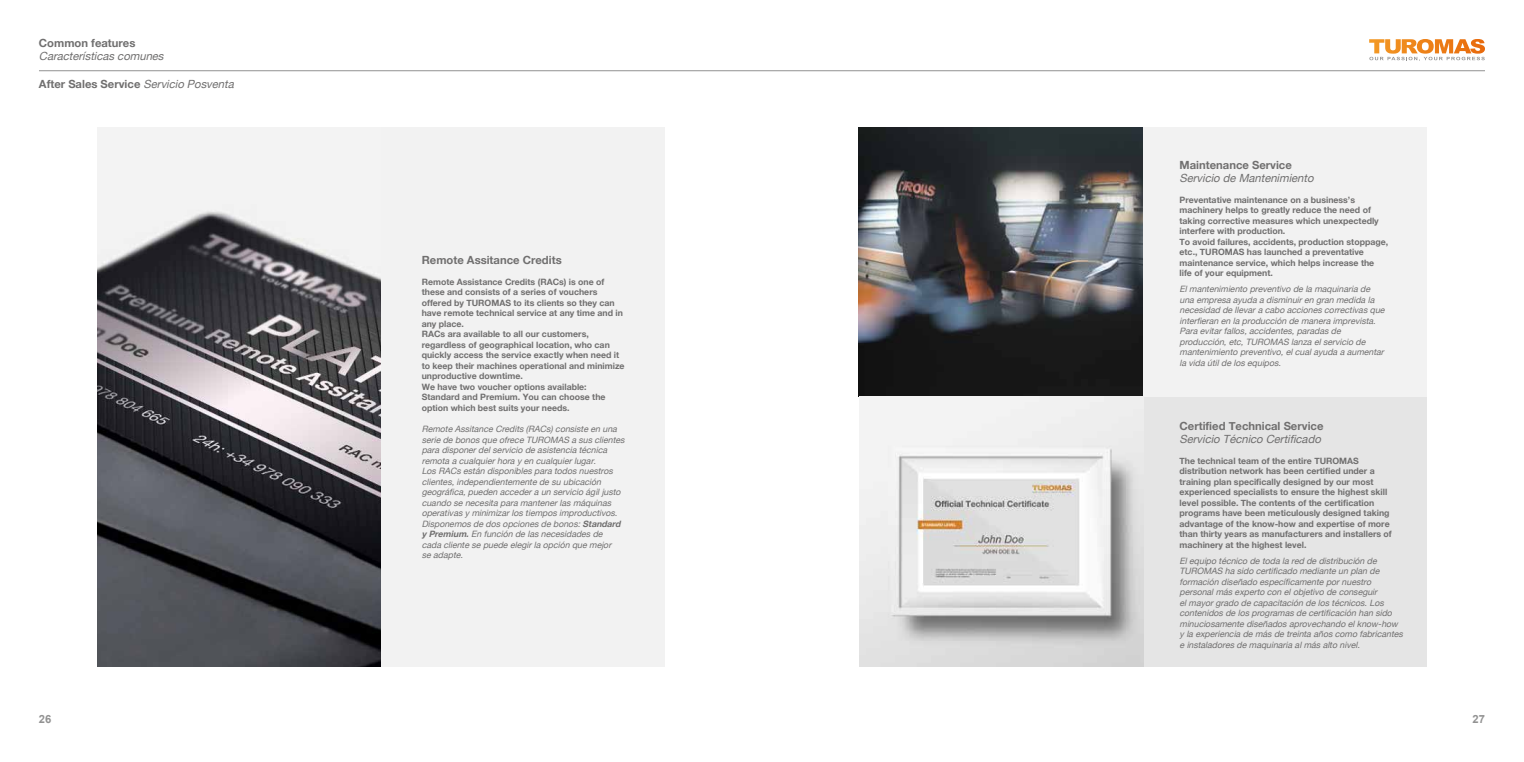
<style>
.page{position:relative;width:1524px;height:762px;background:#fff}
.page>*{position:absolute;margin:0;border:0;box-sizing:border-box;transform-origin:0 0}
.t1{font:700 11.25px "Helvetica Neue";color:#706f6f}
.t2{font:italic 11.25px "Helvetica Neue";color:#706f6f}
.t3{font:700 11.25px "Arial";color:#929292}
.t4{font:italic 8.75px/10.5px "Helvetica Neue";color:#706f6f}
.t5{font:700 8.75px/10.5px "Helvetica Neue";color:#706f6f}
.s1{font-weight:400;font-style:italic}
.s2{font-weight:700}
</style>
<div class="page">
<div style="left:381px;top:127px;width:284px;height:540px;background:#f2f2f2"></div>
<img style="left:97px;top:127px;width:284px;height:540px">
<div style="left:1143px;top:397px;width:284px;height:270px;background:#e5e5e5"></div>
<div style="left:1143px;top:127px;width:284px;height:270px;background:#f2f2f2"></div>
<img style="left:859px;top:127px;width:284px;height:540px">
<hr style="left:39px;top:70px;width:1446px;height:1px;background:#929292">
<svg style="left:1369px;top:39px;width:116px;height:22px"></svg>
<p class="t1" style="left:39px;top:36px;width:98px">Common features</p>
<p class="t2" style="left:39px;top:50px;width:129px">Características comunes</p>
<p class="t1" style="left:39px;top:77px;width:199px">After Sales Service <span class="s1">Servicio Posventa</span></p>
<p class="t1" style="left:422px;top:253px;width:141px">Remote Assitance Credits</p>
<p class="t5" style="left:422px;top:276px;width:204px">Remote Assistance Credits (RACs) is one of these and consists of a series of vouchers offered by TUROMAS to its clients so they can have remote technical service at any time and in any place.<br>RACs ara available to all our customers, regardless of geographical location, who can quickly access the service exactly when need it to keep their machines operational and minimize unproductive downtime.<br>We have two voucher options available:<br>Standard and Premium. You can choose the option which best suits your needs.</p>
<p class="t4" style="left:422px;top:424px;width:206px">Remote Assitance Credits (RACs) consiste en una serie de bonos que ofrece TUROMAS a sus clientes para disponerdelservicio de asistencia técnica remota a cualquierhora y en cualquierlugar.<br>Los RACs están disponibles para todos nuestros clientes,independientemente de su ubicación geográfica,pueden accedera un servicio ágiljusto cuando se necesita para mantenerlas máquinas operativas y minimizarlos tiempos improductivos.<br>Disponemos de dos opciones de bonos:<span class="s2">Standard y Premium.</span>En función de las necesidades de cada cliente se puede elegirla opción que mejor se adapte.</p>
<p class="t1" style="left:1179px;top:158px;width:114px">Maintenance Service</p>
<p class="t2" style="left:1179px;top:171px;width:138px">Servicio de Mantenimiento</p>
<p class="t5" style="left:1179px;top:194px;width:210px">Preventative maintenance on a business’s machinery helps to greatly reduce the need of taking corrective measures which unexpectedly interfere with production.<br>To avoid failures, accidents, production stoppage, etc., TUROMAS has launched a preventative maintenance service, which helps increase the life of your equipment.</p>
<p class="t4" style="left:1179px;top:284px;width:209px">Elmantenimiento preventivo de la maquinaria de una empresa ayuda a disminuiren gran medida la necesidad de llevara cabo acciones correctivas que interfieran en la producción de manera imprevista.<br>Para evitarfallos,accidentes,paradas de producción,etc,TUROMAS lanza elservicio de mantenimiento preventivo,elcualayuda a aumentar la vida útilde los equipos.</p>
<p class="t1" style="left:1179px;top:419px;width:145px">Certified Technical Service</p>
<p class="t2" style="left:1179px;top:432px;width:146px">Servicio Técnico Certificado</p>
<p class="t5" style="left:1179px;top:455px;width:214px">The technical team of the entire TUROMAS distribution network has been certified under a training plan specifically designed by our most experienced specialists to ensure the highest skill level possible. The contents of the certification programs have been meticulously designed taking advantage of the know-how and expertise of more than thirty years as manufacturers and installers of machinery at the highest level.</p>
<p class="t4" style="left:1179px;top:555px;width:227px">Elequipo técnico de toda la red de distribución de TUROMAS ha sido certificado mediante un plan de formación diseñado específicamente pornuestro personalmás experto con elobjetivo de conseguir elmayorgrado de capacitación de los técnicos.Los contenidos de los programas de certificación han sido minuciosamente diseñados aprovechando elknow-how y la experiencia de más de treinta años como fabricantes e instaladores de maquinaria almás alto nivel.</p>
<p class="t3" style="left:39px;top:711px;width:14px">26</p>
<p class="t3" style="left:1472px;top:711px;width:14px">27</p>
</div>
